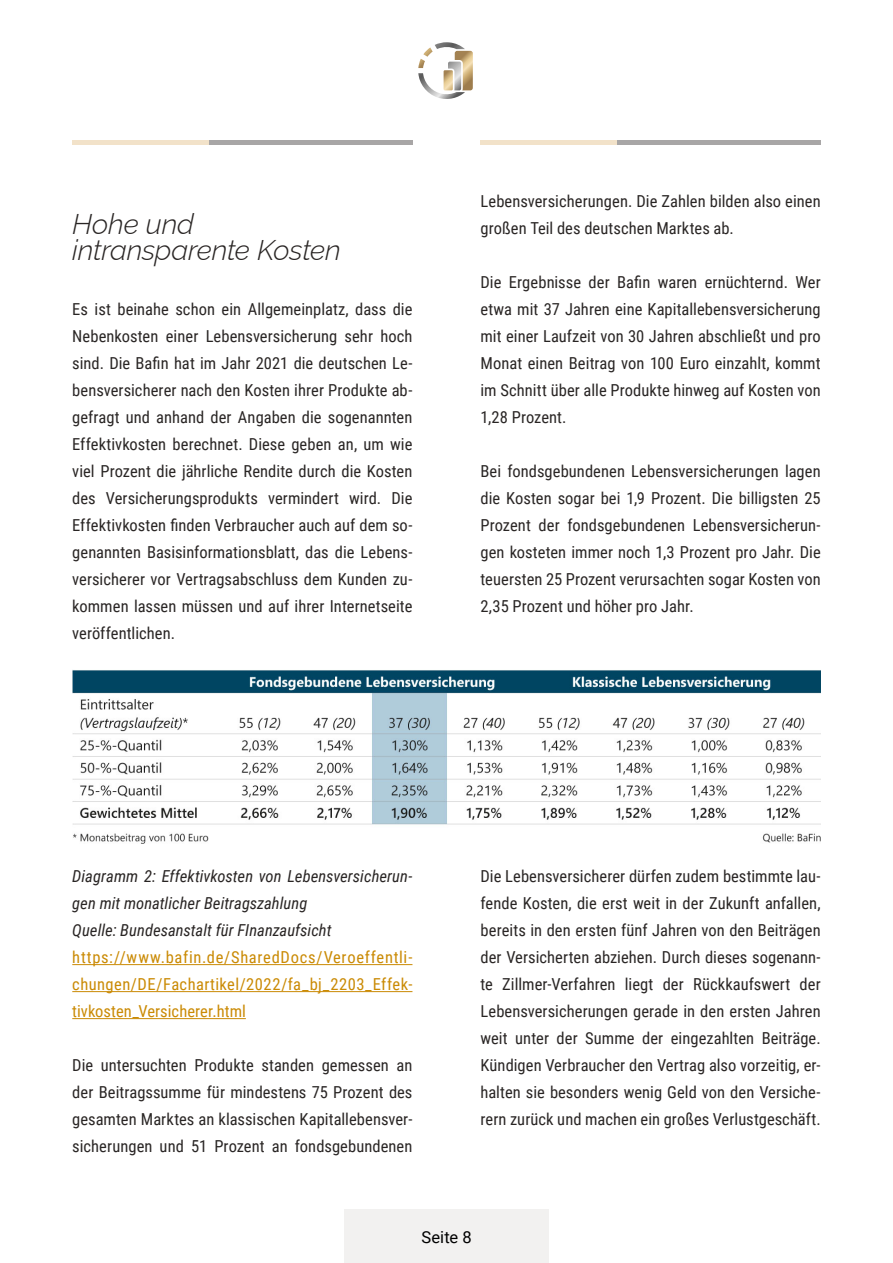
<style>
.page{position:relative;width:893px;height:1263px;background:#fff}
.page>*{position:absolute;margin:0;border:0;box-sizing:border-box;transform-origin:0 0}
.t1{font:italic 300 28.5px/25.5px "Raleway";letter-spacing:-.01em;color:#292524}
.t2{font:16.5px/27px "Roboto Condensed";letter-spacing:.005em;color:#292524;text-align:justify}
.t3{font:16.5px/27px "Roboto Condensed";letter-spacing:.01em;color:#ca8a04;text-align:justify}
.t4{font:italic 16.5px/27px "Roboto Condensed";color:#292524}
.t5{font:16.5px "Roboto";letter-spacing:.005em;color:#000}
</style>
<div class="page">
<div style="left:208px;top:140px;width:204px;height:5px;background:#a8a6a6"></div>
<div style="left:617px;top:140px;width:204px;height:5px;background:#a8a6a6"></div>
<div style="left:72px;top:140px;width:136px;height:5px;background:#f2e2c9"></div>
<div style="left:480px;top:140px;width:137px;height:5px;background:#f2e2c9"></div>
<hr style="left:72px;top:964px;width:340px;height:1px;background:#ca8a04">
<hr style="left:72px;top:991px;width:340px;height:1px;background:#ca8a04">
<hr style="left:72px;top:1018px;width:174px;height:1px;background:#ca8a04">
<img style="left:72px;top:670px;width:749px;height:174px">
<svg style="left:418px;top:42px;width:55px;height:57px"></svg>
<div style="left:344px;top:1210px;width:205px;height:53px;background:#f2f1f0"></div>
<h1 class="t1" style="left:72px;top:208px;width:270px">Hohe und intransparente Kosten</h1>
<p class="t2" style="left:72px;top:295px;width:342px">Es ist beinahe schon ein Allgemeinplatz, dass die Nebenkosten einer Lebensversicherung sehr hoch sind. Die Bafin hat im Jahr 2021 die deutschen Le&shy;bensversicherer nach den Kosten ihrer Produkte ab&shy;gefragt und anhand der Angaben die sogenannten Effektivkosten berechnet. Diese geben an, um wie viel Prozent die jährliche Rendite durch die Kosten des Versicherungsprodukts vermindert wird. Die Effektivkosten finden Verbraucher auch auf dem so&shy;genannten Basisinformationsblatt, das die Lebens&shy;versicherer vor Vertragsabschluss dem Kunden zu&shy;kommen lassen müssen und auf ihrer Internetseite veröffentlichen.</p>
<p class="t2" style="left:480px;top:187px;width:342px">Lebensversicherungen. Die Zahlen bilden also einen großen Teil des deutschen Marktes ab.</p>
<p class="t2" style="left:480px;top:268px;width:342px">Die Ergebnisse der Bafin waren ernüchternd. Wer etwa mit 37 Jahren eine Kapitallebensversicherung mit einer Laufzeit von 30 Jahren abschließt und pro Monat einen Beitrag von 100 Euro einzahlt, kommt im Schnitt über alle Produkte hinweg auf Kosten von 1,28 Prozent.</p>
<p class="t2" style="left:480px;top:457px;width:342px">Bei fondsgebundenen Lebensversicherungen lagen die Kosten sogar bei 1,9 Prozent. Die billigsten 25<br>Prozent der fondsgebundenen Lebensversicherun&shy;gen kosteten immer noch 1,3 Prozent pro Jahr. Die teuersten 25 Prozent verursachten sogar Kosten von 2,35 Prozent und höher pro Jahr.</p>
<p class="t4" style="left:72px;top:862px;width:342px">Diagramm 2: Effektivkosten von Lebensversicherun&shy;gen mit monatlicher Beitragszahlung<br>Quelle: Bundesanstalt für FInanzaufsicht</p>
<p class="t3" style="left:72px;top:943px;width:342px">https://www.bafin.de/SharedDocs/Veroeffentli&shy;chungen/DE/Fachartikel/2022/fa_bj_2203_Effek&shy;tivkosten_Versicherer.html</p>
<p class="t2" style="left:72px;top:1051px;width:342px">Die untersuchten Produkte standen gemessen an der Beitragssumme für mindestens 75 Prozent des gesamten Marktes an klassischen Kapitallebensver&shy;sicherungen und 51 Prozent an fondsgebundenen</p>
<p class="t2" style="left:480px;top:862px;width:342px">Die Lebensversicherer dürfen zudem bestimmte lau&shy;fende Kosten, die erst weit in der Zukunft anfallen, bereits in den ersten fünf Jahren von den Beiträgen der Versicherten abziehen. Durch dieses sogenann&shy;te Zillmer-Verfahren liegt der Rückkaufswert der Lebensversicherungen gerade in den ersten Jahren weit unter der Summe der eingezahlten Beiträge.<br>Kündigen Verbraucher den Vertrag also vorzeitig, er&shy;halten sie besonders wenig Geld von den Versiche&shy;rern zurück und machen ein großes Verlustgeschäft.</p>
<p class="t5" style="left:421px;top:1225px;width:52px">Seite 8</p>
</div>
